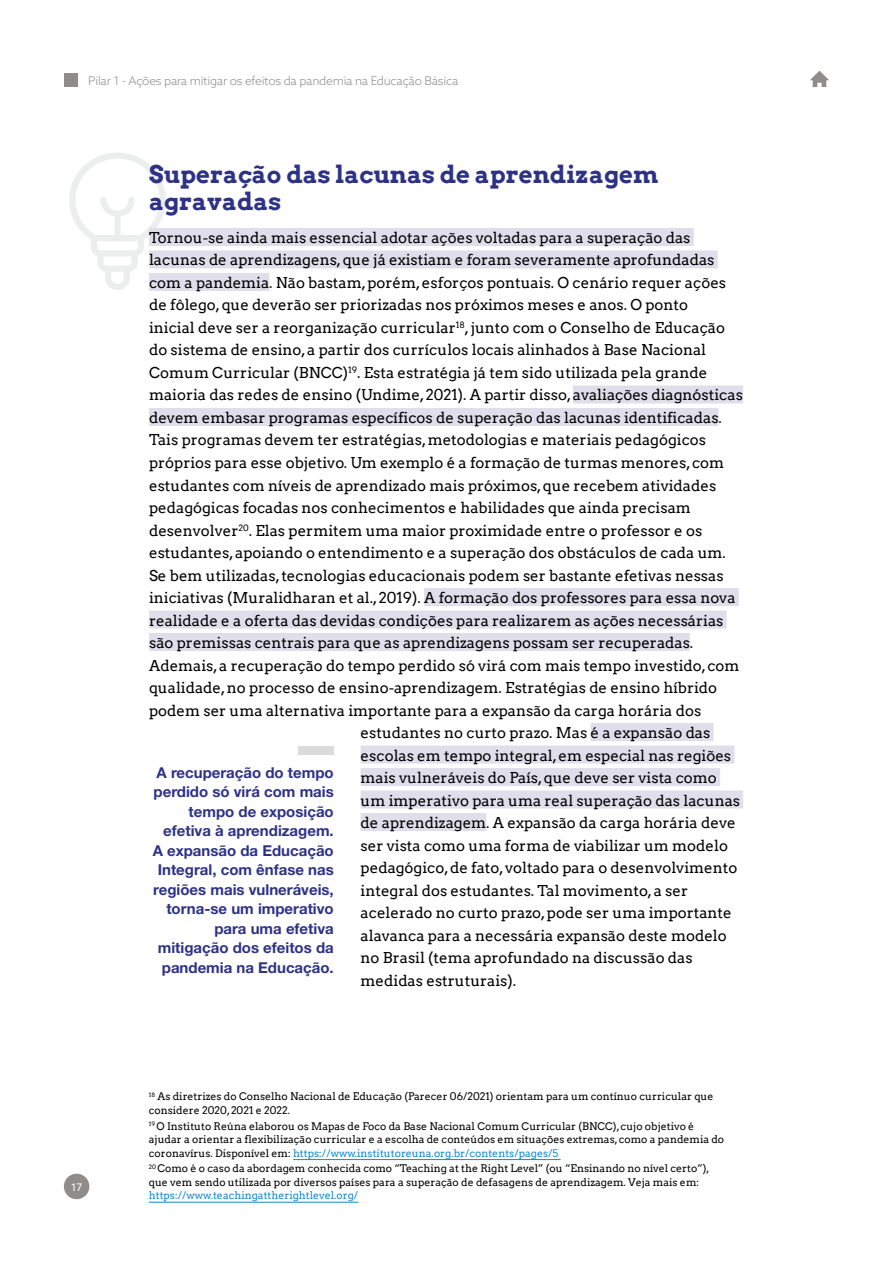
<style>
.page{position:relative;width:893px;height:1263px;background:#fff}
.page>*{position:absolute;margin:0;border:0;box-sizing:border-box;transform-origin:0 0}
.t1{font:700 24px/27px "Arvo";color:#2e3285}
.t2{font:15px "Arvo";color:#000}
.t3{font:700 15px/19.5px "Helvetica Neue LT Std";color:#2e3285;text-align:right}
.t4{font:300 12px "Azo Sans";letter-spacing:-.02em;color:#8e8d8c}
.t5{font:10.5px/13.5px "Arvo";color:#000}
.t6{font:10.5px "Arvo";color:#1689ca}
.t7{font:10.5px "Azo Sans";color:#fff}
.s1{color:#1689ca}
</style>
<div class="page">
<div style="left:64px;top:1174px;width:25px;height:25px;background:#8e8d8c;border-radius:50%"></div>
<div style="left:64px;top:73px;width:13px;height:14px;background:#8e8d8c"></div>
<svg style="left:810px;top:71px;width:19px;height:16px"></svg>
<svg style="left:69px;top:153px;width:97px;height:137px"></svg>
<div style="left:149px;top:228px;width:545px;height:18px;background:#e0deeb"></div>
<div style="left:149px;top:250px;width:569px;height:18px;background:#e0deeb"></div>
<div style="left:149px;top:273px;width:120px;height:18px;background:#e0deeb"></div>
<div style="left:573px;top:385px;width:170px;height:18px;background:#e0deeb"></div>
<div style="left:149px;top:408px;width:569px;height:18px;background:#e0deeb"></div>
<div style="left:424px;top:588px;width:315px;height:18px;background:#e0deeb"></div>
<div style="left:149px;top:610px;width:578px;height:18px;background:#e0deeb"></div>
<div style="left:149px;top:633px;width:541px;height:18px;background:#e0deeb"></div>
<div style="left:591px;top:723px;width:123px;height:18px;background:#e0deeb"></div>
<div style="left:361px;top:745px;width:373px;height:18px;background:#e0deeb"></div>
<div style="left:361px;top:768px;width:359px;height:18px;background:#e0deeb"></div>
<div style="left:361px;top:790px;width:382px;height:18px;background:#e0deeb"></div>
<div style="left:361px;top:813px;width:125px;height:18px;background:#e0deeb"></div>
<div style="left:298px;top:746px;width:36px;height:8px;background:#dbdbdb"></div>
<hr style="left:293px;top:1159px;width:268px;height:1px;background:#1689ca">
<hr style="left:149px;top:1202px;width:209px;height:1px;background:#1689ca">
<p class="t4" style="left:88px;top:73px;width:372px">Pilar 1 - Ações para mitigar os efeitos da pandemia na Educação Básica</p>
<p class="t7" style="left:71px;top:1180px;width:13px">17</p>
<h1 class="t1" style="left:149px;top:160px;width:511px">Superação das lacunas de aprendizagem agravadas</h1>
<p class="t2" style="left:149px;top:229px;width:543px">Tornou-se ainda mais essencial adotar ações voltadas para a superação das</p>
<p class="t2" style="left:149px;top:251px;width:567px">lacunas de aprendizagens, que já existiam e foram severamente aprofundadas</p>
<p class="t2" style="left:149px;top:274px;width:579px">com a pandemia. Não bastam, porém, esforços pontuais. O cenário requer ações</p>
<p class="t2" style="left:149px;top:296px;width:541px">de fôlego, que deverão ser priorizadas nos próximos meses e anos. O ponto</p>
<p class="t2" style="left:149px;top:319px;width:577px">inicial deve ser a reorganização curricular<sup>18</sup>, junto com o Conselho de Educação</p>
<p class="t2" style="left:149px;top:341px;width:559px">do sistema de ensino, a partir dos currículos locais alinhados à Base Nacional</p>
<p class="t2" style="left:149px;top:364px;width:560px">Comum Curricular (BNCC)<sup>19</sup>. Esta estratégia já tem sido utilizada pela grande</p>
<p class="t2" style="left:149px;top:386px;width:595px">maioria das redes de ensino (Undime, 2021). A partir disso, avaliações diagnósticas</p>
<p class="t2" style="left:149px;top:409px;width:574px">devem embasar programas específicos de superação das lacunas identificadas.</p>
<p class="t2" style="left:149px;top:431px;width:558px">Tais programas devem ter estratégias, metodologias e materiais pedagógicos</p>
<p class="t2" style="left:149px;top:454px;width:577px">próprios para esse objetivo. Um exemplo é a formação de turmas menores, com</p>
<p class="t2" style="left:149px;top:476px;width:569px">estudantes com níveis de aprendizado mais próximos, que recebem atividades</p>
<p class="t2" style="left:149px;top:499px;width:543px">pedagógicas focadas nos conhecimentos e habilidades que ainda precisam</p>
<p class="t2" style="left:149px;top:521px;width:555px">desenvolver<sup>20</sup>. Elas permitem uma maior proximidade entre o professor e os</p>
<p class="t2" style="left:149px;top:544px;width:578px">estudantes, apoiando o entendimento e a superação dos obstáculos de cada um.</p>
<p class="t2" style="left:149px;top:566px;width:576px">Se bem utilizadas, tecnologias educacionais podem ser bastante efetivas nessas</p>
<p class="t2" style="left:149px;top:589px;width:588px">iniciativas (Muralidharan et al., 2019). A formação dos professores para essa nova</p>
<p class="t2" style="left:149px;top:611px;width:576px">realidade e a oferta das devidas condições para realizarem as ações necessárias</p>
<p class="t2" style="left:149px;top:634px;width:546px">são premissas centrais para que as aprendizagens possam ser recuperadas.</p>
<p class="t2" style="left:149px;top:656px;width:592px">Ademais, a recuperação do tempo perdido só virá com mais tempo investido, com</p>
<p class="t2" style="left:149px;top:679px;width:570px">qualidade, no processo de ensino-aprendizagem. Estratégias de ensino híbrido</p>
<p class="t2" style="left:149px;top:701px;width:554px">podem ser uma alternativa importante para a expansão da carga horária dos</p>
<p class="t2" style="left:361px;top:724px;width:351px">estudantes no curto prazo. Mas é a expansão das</p>
<p class="t2" style="left:361px;top:746px;width:372px">escolas em tempo integral, em especial nas regiões</p>
<p class="t2" style="left:361px;top:769px;width:358px">mais vulneráveis do País, que deve ser vista como</p>
<p class="t2" style="left:361px;top:791px;width:381px">um imperativo para uma real superação das lacunas</p>
<p class="t2" style="left:361px;top:814px;width:377px">de aprendizagem. A expansão da carga horária deve</p>
<p class="t2" style="left:361px;top:836px;width:369px">ser vista como uma forma de viabilizar um modelo</p>
<p class="t2" style="left:361px;top:859px;width:378px">pedagógico, de fato, voltado para o desenvolvimento</p>
<p class="t2" style="left:361px;top:881px;width:329px">integral dos estudantes. Tal movimento, a ser</p>
<p class="t2" style="left:361px;top:904px;width:373px">acelerado no curto prazo, pode ser uma importante</p>
<p class="t2" style="left:361px;top:926px;width:368px">alavanca para a necessária expansão deste modelo</p>
<p class="t2" style="left:361px;top:949px;width:334px">no Brasil (tema aprofundado na discussão das</p>
<p class="t2" style="left:361px;top:971px;width:157px">medidas estruturais).</p>
<p class="t3" style="left:153px;top:762px;width:183px">A recuperação do tempo perdido só virá com mais tempo de exposição efetiva à aprendizagem.<br>A expansão da Educação<br>Integral, com ênfase nas regiões mais vulneráveis, torna-se um imperativo para uma efetiva mitigação dos efeitos da pandemia na Educação.</p>
<p class="t5" style="left:149px;top:1090px;width:566px"><sup>18</sup> As diretrizes do Conselho Nacional de Educação (Parecer 06/2021) orientam para um contínuo curricular que considere 2020, 2021 e 2022.</p>
<p class="t5" style="left:149px;top:1119px;width:577px"><sup>19</sup> O Instituto Reúna elaborou os Mapas de Foco da Base Nacional Comum Curricular (BNCC), cujo objetivo é ajudar a orientar a flexibilização curricular e a escolha de conteúdos em situações extremas, como a pandemia do coronavírus. Disponível em: <span class="s1">https://www.institutoreuna.org.br/contents/pages/5</span></p>
<p class="t5" style="left:149px;top:1162px;width:562px"><sup>20</sup> Como é o caso da abordagem conhecida como “Teaching at the Right Level” (ou “Ensinando no nível certo”), que vem sendo utilizada por diversos países para a superação de defasagens de aprendizagem. Veja mais em:</p>
<p class="t6" style="left:149px;top:1189px;width:211px">https://www.teachingattherightlevel.org/</p>
</div>
